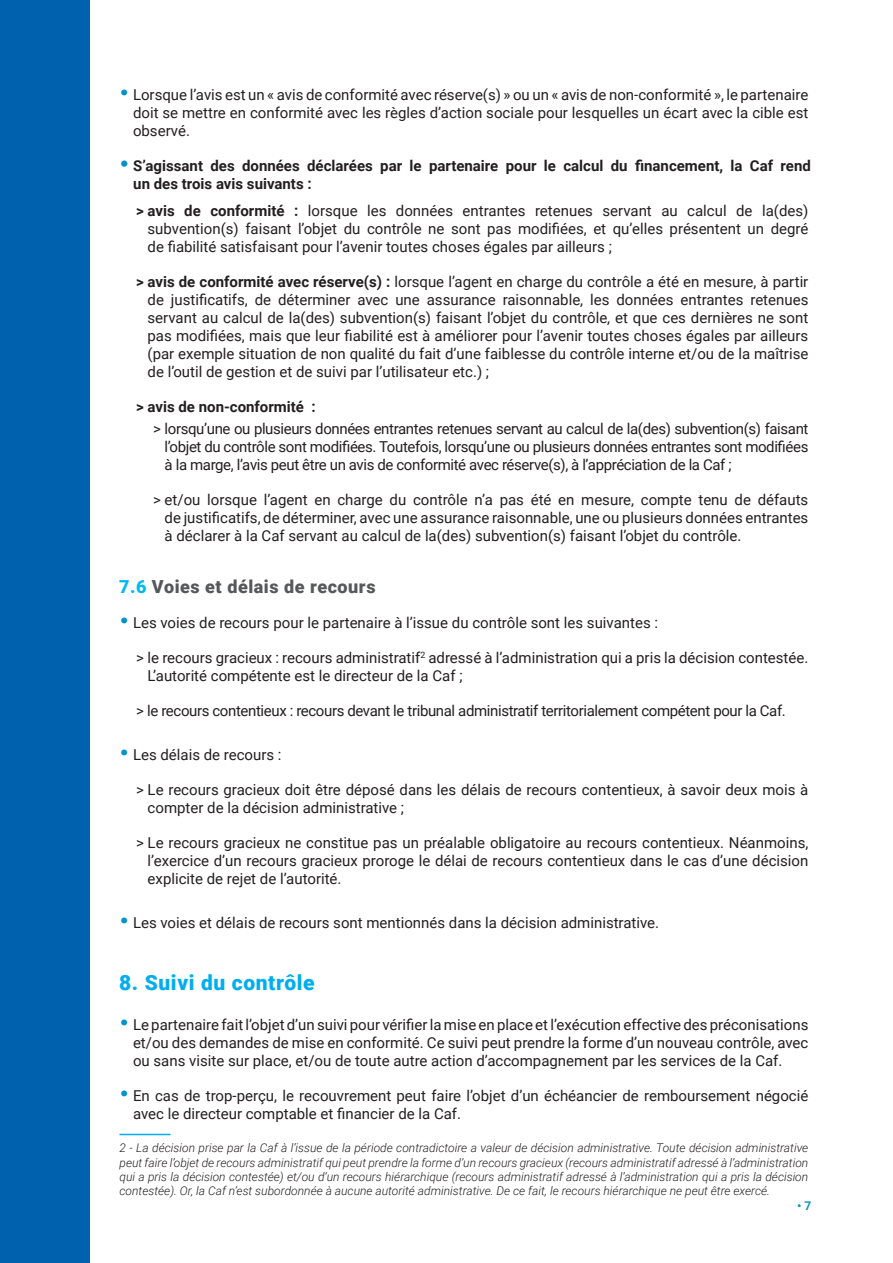
<style>
.page{position:relative;width:893px;height:1263px;background:#fff}
.page>*{position:absolute;margin:0;border:0;box-sizing:border-box;transform-origin:0 0}
.Titre_01_MaaxBlack{font:900 21px "Roboto";letter-spacing:.03em;color:#00aeef}
.Titre_02_MaaxBlack{font:900 18px "Roboto";letter-spacing:.03em;color:#57585a}
.alinéa{font:15px/18px "Roboto";color:#231f20;text-align:justify}
.texte{font:15px/18px "Roboto";color:#231f20;text-align:justify}
.alinéa_2{font:15px/18px "Roboto";letter-spacing:-.015em;color:#231f20;text-align:justify}
.texte-2{font:700 15px/18px "Roboto";color:#231f20}
.alinéa-2{font:15px "Roboto";letter-spacing:-.025em;color:#231f20}
.alinéa-3{font:700 15px "Roboto";color:#231f20}
.note{font:italic 300 12px/14.4px "Roboto";color:#231f20;text-align:justify}
.t1{font:700 12px "Roboto";color:#1492c7}
.s1{font-family:"Gotham";font-weight:500;font-size:21px;color:#0092c8}
.s2{font-family:"Gotham";font-size:21px;color:#0092c8}
.s3{font-weight:700}
.s4{color:#00baf1}
</style>
<div class="page">
<div style="left:0;top:0;width:90px;height:1263px;background:#0061ae"></div>
<hr style="left:119px;top:1134px;width:52px;height:1px;background:#00aeef">
<p class="texte" style="left:133px;top:85px;width:677px;text-indent:-14px"><span class="s1">•</span> Lorsque l’avis est un « avis de conformité avec réserve(s) » ou un « avis de non-conformité », le partenaire doit se mettre en conformité avec les règles d’action sociale pour lesquelles un écart avec la cible est observé.</p>
<p class="texte-2" style="left:133px;top:157px;width:679px;text-indent:-14px"><span class="s2">•</span> S’agissant des données déclarées par le partenaire pour le calcul du financement, la Caf rend un des trois avis suivants :</p>
<p class="alinéa" style="left:148px;top:201px;width:662px;text-indent:-11px"><span class="s3">&gt; avis de conformité :</span> lorsque les données entrantes retenues servant au calcul de la(des) subvention(s) faisant l’objet du contrôle ne sont pas modifiées, et qu’elles présentent un degré de fiabilité satisfaisant pour l’avenir toutes choses égales par ailleurs ;</p>
<p class="alinéa" style="left:148px;top:272px;width:662px;text-indent:-11px"><span class="s3">&gt; avis de conformité avec réserve(s) :</span> lorsque l’agent en charge du contrôle a été en mesure, à partir de justificatifs, de déterminer avec une assurance raisonnable, les données entrantes retenues servant au calcul de la(des) subvention(s) faisant l’objet du contrôle, et que ces dernières ne sont pas modifiées, mais que leur fiabilité est à améliorer pour l’avenir toutes choses égales par ailleurs (par exemple situation de non qualité du fait d’une faiblesse du contrôle interne et/ou de la maîtrise de l’outil de gestion et de suivi par l’utilisateur etc.) ;</p>
<p class="alinéa-3" style="left:136px;top:396px;width:181px">&gt; avis de non-conformité :</p>
<p class="alinéa_2" style="left:165px;top:419px;width:645px;text-indent:-12px">&gt; lorsqu’une ou plusieurs données entrantes retenues servant au calcul de la(des) subvention(s) faisant l’objet du contrôle sont modifiées. Toutefois, lorsqu’une ou plusieurs données entrantes sont modifiées à la marge, l’avis peut être un avis de conformité avec réserve(s), à l’appréciation de la Caf ;</p>
<p class="alinéa_2" style="left:165px;top:490px;width:645px;text-indent:-12px">&gt; et/ou lorsque l’agent en charge du contrôle n’a pas été en mesure, compte tenu de défauts de justificatifs, de déterminer, avec une assurance raisonnable, une ou plusieurs données entrantes à déclarer à la Caf servant au calcul de la(des) subvention(s) faisant l’objet du contrôle.</p>
<p class="Titre_02_MaaxBlack" style="left:119px;top:574px;width:258px"><span class="s4">7.6</span> Voies et délais de recours</p>
<p class="texte" style="left:119px;top:613px;width:540px"><span class="s1">•</span> Les voies de recours pour le partenaire à l’issue du contrôle sont les suivantes :</p>
<p class="alinéa" style="left:148px;top:648px;width:662px;text-indent:-12px">&gt; le recours gracieux : recours administratif<sup>2</sup> adressé à l’administration qui a pris la décision contestée.<br>L’autorité compétente est le directeur de la Caf ;</p>
<p class="alinéa-2" style="left:136px;top:700px;width:651px">&gt; le recours contentieux : recours devant le tribunal administratif territorialement compétent pour la Caf.</p>
<p class="texte" style="left:119px;top:745px;width:164px"><span class="s1">•</span> Les délais de recours :</p>
<p class="alinéa" style="left:148px;top:780px;width:662px;text-indent:-12px">&gt; Le recours gracieux doit être déposé dans les délais de recours contentieux, à savoir deux mois à compter de la décision administrative ;</p>
<p class="alinéa" style="left:148px;top:833px;width:662px;text-indent:-12px">&gt; Le recours gracieux ne constitue pas un préalable obligatoire au recours contentieux. Néanmoins, l’exercice d’un recours gracieux proroge le délai de recours contentieux dans le cas d’une décision explicite de rejet de l’autorité.</p>
<p class="texte" style="left:119px;top:913px;width:541px"><span class="s1">•</span> Les voies et délais de recours sont mentionnés dans la décision administrative.</p>
<p class="Titre_01_MaaxBlack" style="left:119px;top:968px;width:197px">8. Suivi du contrôle</p>
<p class="texte" style="left:133px;top:1015px;width:677px;text-indent:-14px"><span class="s1">•</span> Le partenaire fait l’objet d’un suivi pour vérifier la mise en place et l’exécution effective des préconisations et/ou des demandes de mise en conformité. Ce suivi peut prendre la forme d’un nouveau contrôle, avec ou sans visite sur place, et/ou de toute autre action d’accompagnement par les services de la Caf.</p>
<p class="texte" style="left:133px;top:1086px;width:677px;text-indent:-14px"><span class="s1">•</span> En cas de trop-perçu, le recouvrement peut faire l’objet d’un échéancier de remboursement négocié avec le directeur comptable et financier de la Caf.</p>
<p class="note" style="left:119px;top:1140px;width:690px">2 - La décision prise par la Caf à l’issue de la période contradictoire a valeur de décision administrative. Toute décision administrative peut faire l’objet de recours administratif qui peut prendre la forme d’un recours gracieux (recours administratif adressé à l’administration qui a pris la décision contestée) et/ou d’un recours hiérarchique (recours administratif adressé à l’administration qui a pris la décision contestée). Or, la Caf n’est subordonnée à aucune autorité administrative. De ce fait, le recours hiérarchique ne peut être exercé.</p>
<p class="t1" style="left:797px;top:1198px;width:16px">• 7</p>
</div>
